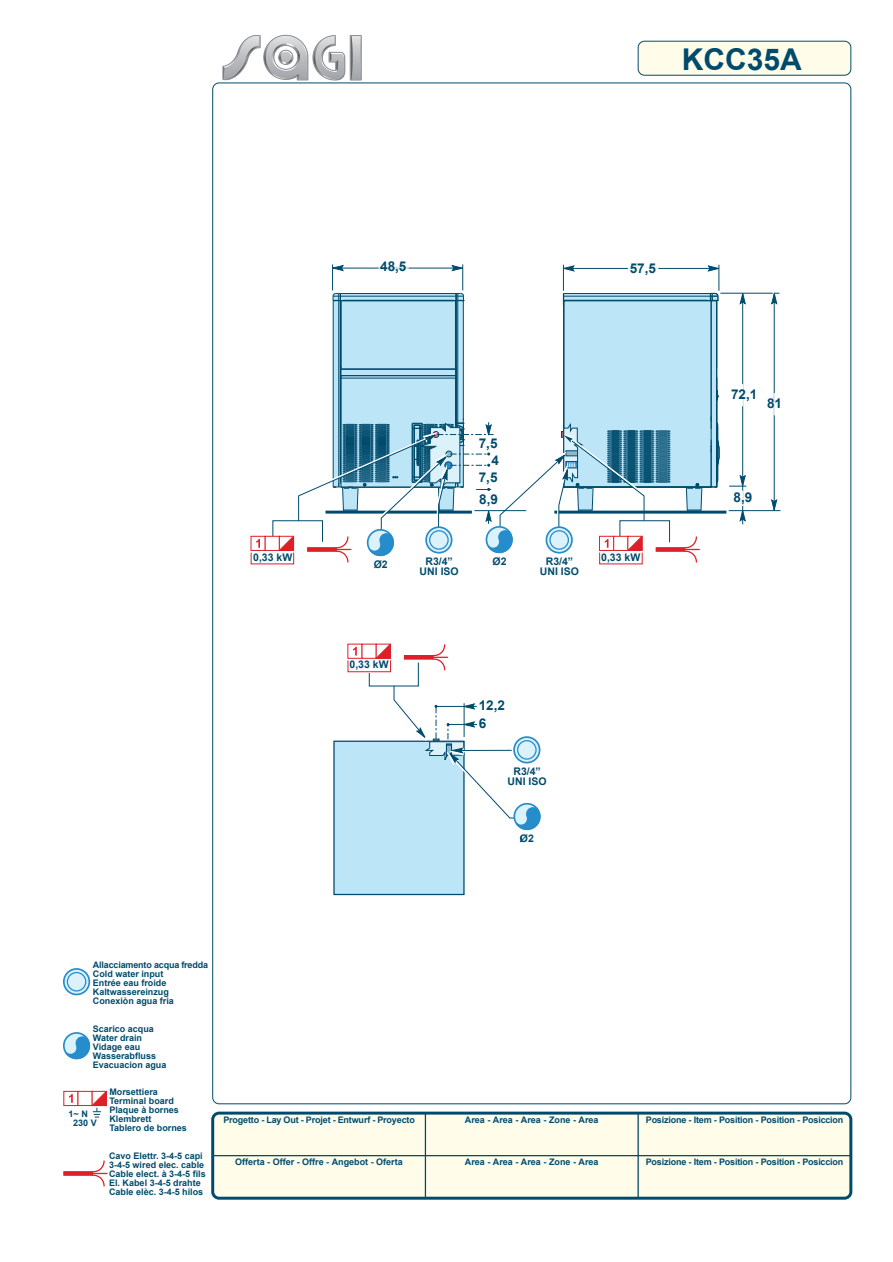
<style>
.page{position:relative;width:893px;height:1262px;background:#fff}
.page>*{position:absolute;margin:0;border:0;box-sizing:border-box;transform-origin:0 0}
.t1{font:700 30px "Arial";color:#004b6c}
.t2{font:700 13.5px/17.5px "Arial";color:#004b6c;text-align:right}
.t3{font:700 10.5px/10.5px "Arial";color:#004b6c;text-align:center}
.t4{font:700 9px/9px "Arial";color:#004b6c}
.t5{font:700 9px "Arial";letter-spacing:-.02em;color:#004b6c}
</style>
<div class="page">
<div style="left:638px;top:41px;width:212px;height:34px;background:#fffde9;border-radius:6px"></div>
<div style="left:637px;top:41px;width:214px;height:35px;border:1px solid #004b6c;border-radius:6px"></div>
<div style="left:213px;top:1113px;width:637px;height:85px;background:#fffde9;border-radius:6px"></div>
<div style="left:211px;top:1111px;width:641px;height:88px;border:3px solid #004b6c;border-radius:6px"></div>
<hr style="left:213px;top:1155px;width:637px;height:1px;background:#004b6c">
<hr style="left:425px;top:1112px;width:1px;height:86px;background:#004b6c">
<hr style="left:637px;top:1112px;width:1px;height:86px;background:#004b6c">
<div style="left:333px;top:740px;width:131px;height:155px;background:#bde5f8;border:1px solid #004b6c"></div>
<hr style="left:554px;top:510px;width:172px;height:3px;background:#004b6c">
<hr style="left:742px;top:294px;width:1px;height:230px;background:#004b6c">
<svg style="left:739px;top:292px;width:6px;height:12px"></svg>
<svg style="left:742px;top:384px;width:1px;height:22px"></svg>
<hr style="left:720px;top:293px;width:59px;height:1px;background:#004b6c">
<hr style="left:728px;top:510px;width:52px;height:1px;background:#004b6c">
<div style="left:63px;top:1091px;width:15px;height:15px;background:#fff;border:1px solid #df1f28"></div>
<div style="left:78px;top:1091px;width:15px;height:15px;background:#fff;border:1px solid #df1f28"></div>
<svg style="left:69px;top:1094px;width:4px;height:8px"></svg>
<svg style="left:90px;top:1090px;width:17px;height:27px"></svg>
<div style="left:63px;top:1032px;width:27px;height:27px;border:2px solid #268dcc;border-radius:50%"></div>
<svg style="left:64px;top:1034px;width:27px;height:25px"></svg>
<svg style="left:64px;top:969px;width:25px;height:25px"></svg>
<div style="left:63px;top:968px;width:27px;height:27px;border:2px solid #268dcc;border-radius:50%"></div>
<div style="left:67px;top:972px;width:19px;height:19px;border:1px solid #268dcc;border-radius:50%"></div>
<svg style="left:91px;top:1160px;width:16px;height:27px"></svg>
<svg style="left:63px;top:1171px;width:30px;height:4px"></svg>
<div style="left:603px;top:553px;width:35px;height:12px;background:#ec7b80"></div>
<div style="left:250px;top:536px;width:15px;height:15px;background:#fff;border:1px solid #df1f28"></div>
<div style="left:265px;top:536px;width:15px;height:15px;background:#fff;border:1px solid #df1f28"></div>
<svg style="left:256px;top:539px;width:4px;height:8px"></svg>
<svg style="left:347px;top:643px;width:15px;height:15px"></svg>
<svg style="left:361px;top:643px;width:15px;height:15px"></svg>
<svg style="left:353px;top:647px;width:4px;height:8px"></svg>
<div style="left:348px;top:660px;width:43px;height:12px;border:1px solid #df1f28"></div>
<svg style="left:368px;top:643px;width:173px;height:187px"></svg>
<svg style="left:729px;top:475px;width:17px;height:46px"></svg>
<hr style="left:774px;top:294px;width:1px;height:217px;background:#004b6c">
<svg style="left:771px;top:292px;width:6px;height:12px"></svg>
<svg style="left:773px;top:393px;width:1px;height:22px"></svg>
<svg style="left:771px;top:499px;width:6px;height:13px"></svg>
<svg style="left:272px;top:264px;width:448px;height:299px"></svg>
<svg style="left:222px;top:35px;width:139px;height:45px"></svg>
<h1 class="t1" style="left:681px;top:39px;width:122px">KCC35A</h1>
<h2 class="t2" style="left:380px;top:258px;width:28px">48,5</h2>
<h2 class="t2" style="left:479px;top:434px;width:20px">7,5</h2>
<h2 class="t2" style="left:479px;top:451px;width:22px">4<br>7,5</h2>
<h2 class="t2" style="left:479px;top:490px;width:20px">8,9</h2>
<h2 class="t2" style="left:629px;top:260px;width:28px">57,5</h2>
<p class="t3" style="left:253px;top:552px;width:41px">0,33 kW</p>
<p class="t3" style="left:601px;top:552px;width:41px">0,33 kW</p>
<p class="t3" style="left:419px;top:556px;width:41px">R3/4”<br>UNI ISO</p>
<p class="t3" style="left:492px;top:556px;width:16px">Ø2</p>
<p class="t3" style="left:540px;top:556px;width:41px">R3/4”<br>UNI ISO</p>
<p class="t3" style="left:374px;top:559px;width:16px">Ø2</p>
<p class="t3" style="left:349px;top:659px;width:41px">0,33 kW</p>
<h2 class="t2" style="left:478px;top:696px;width:28px">12,2</h2>
<h2 class="t2" style="left:478px;top:714px;width:9px">6</h2>
<p class="t3" style="left:507px;top:766px;width:41px">R3/4”<br>UNI ISO</p>
<p class="t3" style="left:520px;top:833px;width:16px">Øı 2</p>
<h2 class="t2" style="left:731px;top:385px;width:28px">72,1</h2>
<h2 class="t2" style="left:767px;top:394px;width:17px">81</h2>
<h2 class="t2" style="left:733px;top:489px;width:20px">8,9</h2>
<p class="t4" style="left:93px;top:960px;width:117px">Allacciamento acqua fredda<br>Cold water input<br>Entrée eau froide<br>Kaltwassereinzug<br>Conexiòn agua fria</p>
<p class="t4" style="left:93px;top:1024px;width:75px">Scarico acqua<br>Water drain<br>Vidage eau<br>Wasserabfluss<br>Evacuacion agua</p>
<p class="t4" style="left:73px;top:1109px;width:25px;text-indent:-5px">1~ N<br>230 V</p>
<p class="t4" style="left:109px;top:1087px;width:79px">Morsettiera<br>Terminal board<br>Plaque à bornes<br>Klembrett<br>Tablero de bornes</p>
<p class="t4" style="left:109px;top:1151px;width:98px">Cavo Elettr. 3-4-5 capi<br>3-4-5 wired elec. cable<br>Cable elect. à 3-4-5 fils<br>El. Kabel 3-4-5 drahte<br>Cable elèc. 3-4-5 hilos</p>
<p class="t4" style="left:223px;top:1115px;width:193px">Progetto - Lay Out - Projet - Entwurf - Proyecto</p>
<p class="t4" style="left:465px;top:1115px;width:135px">Area - Area - Area - Zone - Area</p>
<p class="t4" style="left:235px;top:1157px;width:169px">Offerta - Offer - Offre - Angebot - Oferta</p>
<p class="t4" style="left:465px;top:1157px;width:135px">Area - Area - Area - Zone - Area</p>
<p class="t5" style="left:645px;top:1113px;width:199px">Posizione - Item - Position - Position - Posiccion</p>
<p class="t5" style="left:645px;top:1155px;width:199px">Posizione - Item - Position - Position - Posiccion</p>
</div>
